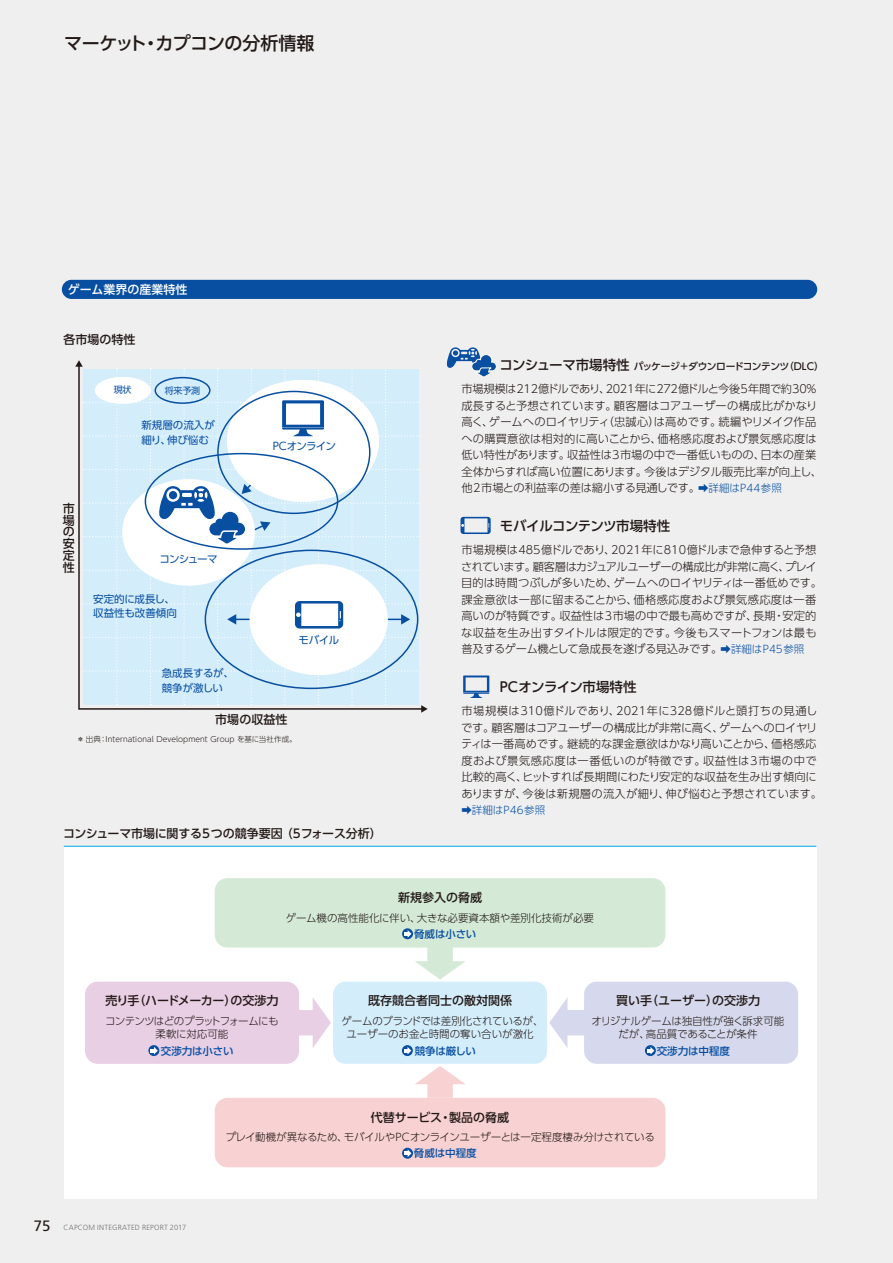
<style>
.page{position:relative;width:893px;height:1263px;background:#efeff0}
.page>*{position:absolute;margin:0;border:0;box-sizing:border-box;transform-origin:0 0}
.t1{font:500 18px "UD Shin Go Pro";letter-spacing:-.02em;color:#231916}
.t2{font:500 13.5px "UD Shin Go Pro";letter-spacing:-.03em;color:#231916}
.t3{font:500 12px/11.9px "UD Shin Go Pro";color:#231916;text-align:justify}
.t4{font:500 12px "UD Shin Go Pro";letter-spacing:-.035em;color:#231916}
.t5{font:500 12px "UD Shin Go Pro";color:#fff}
.t6{font:300 11.25px/16.5px "UD Shin Go Pro";letter-spacing:-.005em;color:#231916}
.t7{font:300 10.5px/13.5px "UD Shin Go Pro";letter-spacing:-.02em;color:#231916;text-align:center}
.t8{font:10.5px/14.2px "UD Shin Go Pro";letter-spacing:-.015em;color:#084fa2}
.t9{font:500 10.5px "UD Shin Go Pro";letter-spacing:-.01em;color:#084fa2}
.t10{font:300 10.5px "UD Shin Go Pro";color:#231916}
.t11{font:300 10.5px/13.5px "UD Shin Go Pro";letter-spacing:-.06em;color:#231916;text-align:center}
.t12{font:300 10.5px "UD Shin Go Pro";color:#084fa2}
.t13{font:10.5px "UD Shin Go Pro";letter-spacing:-.075em;color:#084fa2}
.t14{font:500 9.75px "UD Shin Go Pro";letter-spacing:-.055em;color:#231916}
.t15{font:9px "UD Shin Go Pro";letter-spacing:-.02em;color:#084fa2}
.t16{font:300 7.5px "UD Shin Go Pro";letter-spacing:.01em;color:#231916}
.t17{font:300 7.5px "Frutiger LT Std";letter-spacing:.025em;color:#727272}
.s1{font-size:13.5px}
.s2{font-size:10.5px;color:#084fa2}
.s3{font-weight:400;font-size:15px;color:#231916}
</style>
<div class="page">
<div style="left:64px;top:846px;width:752px;height:353px;background:#fff"></div>
<div style="left:215px;top:1098px;width:450px;height:69px;background:#f8d2d2;border-radius:13px"></div>
<div style="left:85px;top:981px;width:214px;height:83px;background:#e8cfe4;border-radius:13px"></div>
<div style="left:215px;top:878px;width:450px;height:69px;background:#d4ead7;border-radius:13px"></div>
<div style="left:584px;top:981px;width:214px;height:83px;background:#d6d9ed;border-radius:13px"></div>
<svg style="left:460px;top:517px;width:31px;height:17px"></svg>
<svg style="left:463px;top:675px;width:26px;height:23px"></svg>
<svg style="left:447px;top:347px;width:49px;height:30px"></svg>
<svg style="left:75px;top:360px;width:353px;height:353px"></svg>
<hr style="left:64px;top:846px;width:752px;height:1px;background:#00a7e1">
<div style="left:333px;top:981px;width:214px;height:83px;background:#d3edfb;border-radius:13px"></div>
<svg style="left:299px;top:998px;width:32px;height:50px"></svg>
<svg style="left:415px;top:1066px;width:50px;height:32px"></svg>
<svg style="left:549px;top:998px;width:35px;height:50px"></svg>
<svg style="left:402px;top:928px;width:11px;height:11px"></svg>
<svg style="left:404px;top:930px;width:62px;height:49px"></svg>
<svg style="left:402px;top:1148px;width:11px;height:11px"></svg>
<svg style="left:404px;top:1149px;width:7px;height:8px"></svg>
<svg style="left:148px;top:1045px;width:11px;height:11px"></svg>
<svg style="left:151px;top:1047px;width:7px;height:7px"></svg>
<div style="left:645px;top:1045px;width:11px;height:11px;background:#084fa2;border-radius:50%"></div>
<svg style="left:647px;top:1047px;width:7px;height:7px"></svg>
<svg style="left:402px;top:1045px;width:11px;height:11px"></svg>
<svg style="left:404px;top:1047px;width:7px;height:7px"></svg>
<div style="left:62px;top:280px;width:755px;height:19px;background:#084fa2;border-radius:10px"></div>
<h1 class="t1" style="left:64px;top:28px;width:252px">マーケット・カプコンの分析情報</h1>
<p class="t5" style="left:68px;top:280px;width:121px">ゲーム業界の産業特性</p>
<p class="t3" style="left:63px;top:333px;width:74px">各市場の特性</p>
<p class="t15" style="left:114px;top:383px;width:19px">現状</p>
<p class="t15" style="left:165px;top:383px;width:37px">将来予測</p>
<p class="t8" style="left:141px;top:418px;width:75px">新規層の流入が細り、伸び悩む</p>
<p class="t13" style="left:273px;top:437px;width:65px">PCオンライン</p>
<p class="t3" style="left:63px;top:502px;width:13px">市場の安定性</p>
<p class="t8" style="left:160px;top:551px;width:60px">コンシューマ</p>
<p class="t8" style="left:93px;top:592px;width:85px">安定的に成長し、収益性も改善傾向</p>
<p class="t8" style="left:162px;top:666px;width:74px">急成長するが、競争が激しい</p>
<p class="t3" style="left:215px;top:713px;width:74px">市場の収益性</p>
<p class="t8" style="left:299px;top:633px;width:42px">モバイル</p>
<p class="t16" style="left:77px;top:733px;width:222px">＊ 出典：International Development Group を基に当社作成。</p>
<p class="t3" style="left:63px;top:827px;width:320px">コンシューマ市場に関する5つの競争要因 （5フォース分析）</p>
<p class="t14" style="left:499px;top:358px;width:326px"><span class="s1">コンシューマ市場特性</span>パッケージ+ダウンロードコンテンツ（DLC）</p>
<p class="t6" style="left:461px;top:380px;width:362px">市場規模は212億ドルであり、2021年に272億ドルと今後5年間で約30％成長すると予想されています。顧客層はコアユーザーの構成比がかなり高く、ゲームへのロイヤリティ（忠誠心）は高めです。続編やリメイク作品への購買意欲は相対的に高いことから、価格感応度および景気感応度は低い特性があります。収益性は3市場の中で一番低いものの、日本の産業全体からすれば高い位置にあります。今後はデジタル販売比率が向上し、他2市場との利益率の差は縮小する見通しです。<span class="s2">➡詳細はP44参照</span></p>
<p class="t2" style="left:500px;top:515px;width:172px">モバイルコンテンツ市場特性</p>
<p class="t6" style="left:461px;top:541px;width:362px">市場規模は485億ドルであり、2021年に810億ドルまで急伸すると予想されています。顧客層はカジュアルユーザーの構成比が非常に高く、プレイ目的は時間つぶしが多いため、ゲームへのロイヤリティは一番低めです。課金意欲は一部に留まることから、価格感応度および景気感応度は一番高いのが特質です。収益性は3市場の中で最も高めですが、長期・安定的な収益を生み出すタイトルは限定的です。今後もスマートフォンは最も普及するゲーム機として急成長を遂げる見込みです。<span class="s2">➡詳細はP45参照</span></p>
<p class="t2" style="left:500px;top:676px;width:138px">PCオンライン市場特性</p>
<p class="t6" style="left:461px;top:702px;width:362px">市場規模は310億ドルであり、2021年に328億ドルと頭打ちの見通しです。顧客層はコアユーザーの構成比が非常に高く、ゲームへのロイヤリティは一番高めです。継続的な課金意欲はかなり高いことから、価格感応度および景気感応度は一番低いのが特徴です。収益性は3市場の中で比較的高く、ヒットすれば長期間にわたり安定的な収益を生み出す傾向にありますが、今後は新規層の流入が細り、伸び悩むと予想されています。</p>
<p class="t12" style="left:461px;top:802px;width:85px">➡詳細はP46参照</p>
<p class="t3" style="left:398px;top:891px;width:86px">新規参入の脅威</p>
<p class="t10" style="left:286px;top:909px;width:310px">ゲーム機の高性能化に伴い、大きな必要資本額や差別化技術が必要</p>
<p class="t9" style="left:404px;top:925px;width:74px">　脅威は小さい</p>
<p class="t4" style="left:105px;top:990px;width:175px">売り手（ハードメーカー）の交渉力</p>
<p class="t11" style="left:105px;top:1014px;width:175px">コンテンツはどのプラットフォームにも柔軟に対応可能</p>
<p class="t9" style="left:150px;top:1042px;width:85px">　交渉力は小さい</p>
<p class="t3" style="left:368px;top:994px;width:146px">既存競合者同士の敵対関係</p>
<p class="t7" style="left:342px;top:1014px;width:203px">ゲームのブランドでは差別化されているが、ユーザーのお金と時間の奪い合いが激化</p>
<p class="t9" style="left:404px;top:1042px;width:73px">　競争は厳しい</p>
<p class="t3" style="left:616px;top:994px;width:145px">買い手（ユーザー）の交渉力</p>
<p class="t7" style="left:591px;top:1013px;width:194px">オリジナルゲームは独自性が強く訴求可能だが、高品質であることが条件</p>
<p class="t9" style="left:646px;top:1042px;width:85px">　交渉力は中程度</p>
<p class="t17" style="left:34px;top:1223px;width:154px"><span class="s3">75</span> CAPCOM INTEGRATED REPORT 2017</p>
<p class="t3" style="left:371px;top:1111px;width:140px">代替サービス・製品の脅威</p>
<p class="t7" style="left:226px;top:1130px;width:431px">プレイ動機が異なるため、モバイルやPCオンラインユーザーとは一定程度棲み分けされている</p>
<p class="t9" style="left:403px;top:1144px;width:75px">　脅威は中程度</p>
</div>
